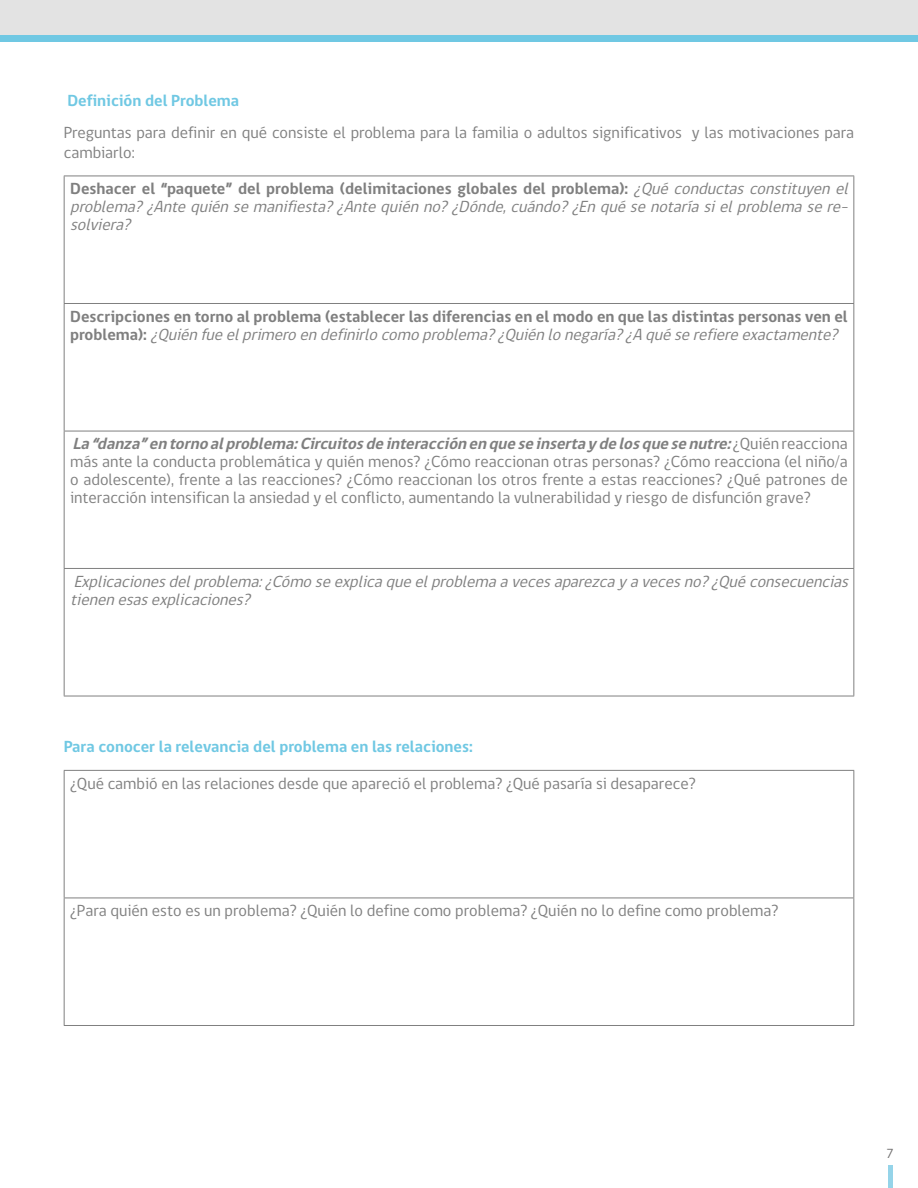
<style>
.page{position:relative;width:918px;height:1188px;background:#fff}
.page>*{position:absolute;margin:0;border:0;box-sizing:border-box;transform-origin:0 0}
.t1{font:16.5px/17.9px "gob CL";color:#7f7f7f}
.t2{font:italic 16.5px/17.9px "gob CL";color:#7f7f7f;text-align:justify}
.t3{font:700 16.5px/17.9px "gob CL";color:#7f7f7f}
.t4{font:700 16.5px "gob CL";color:#70c8e3}
.t5{font:13.5px "gob CL";color:#706f6f}
.s1{font-weight:700;font-style:normal}
.s2{font-weight:400;font-style:italic}
.s3{font-weight:700;font-style:italic}
</style>
<div class="page">
<div style="left:888px;top:1166px;width:5px;height:22px;background:#95d4e9"></div>
<div style="left:0;top:0;width:918px;height:39px;background:#e3e3e3"></div>
<div style="left:0;top:35px;width:918px;height:6px;background:#70c8e3"></div>
<hr style="left:64px;top:176px;width:790px;height:1px;background:#808080">
<hr style="left:64px;top:176px;width:1px;height:127px;background:#808080">
<hr style="left:853px;top:176px;width:1px;height:127px;background:#808080">
<hr style="left:64px;top:303px;width:790px;height:1px;background:#808080">
<hr style="left:64px;top:304px;width:1px;height:127px;background:#808080">
<hr style="left:853px;top:304px;width:1px;height:127px;background:#808080">
<hr style="left:64px;top:431px;width:790px;height:1px;background:#808080">
<hr style="left:64px;top:431px;width:1px;height:137px;background:#808080">
<hr style="left:853px;top:431px;width:1px;height:137px;background:#808080">
<hr style="left:64px;top:568px;width:790px;height:1px;background:#808080">
<hr style="left:64px;top:569px;width:1px;height:127px;background:#808080">
<hr style="left:853px;top:569px;width:1px;height:127px;background:#808080">
<hr style="left:64px;top:696px;width:790px;height:1px;background:#808080">
<hr style="left:64px;top:770px;width:790px;height:1px;background:#808080">
<hr style="left:64px;top:771px;width:1px;height:127px;background:#808080">
<hr style="left:853px;top:771px;width:1px;height:127px;background:#808080">
<hr style="left:64px;top:898px;width:790px;height:1px;background:#808080">
<hr style="left:64px;top:898px;width:1px;height:127px;background:#808080">
<hr style="left:853px;top:898px;width:1px;height:127px;background:#808080">
<hr style="left:64px;top:1025px;width:790px;height:1px;background:#808080">
<p class="t4" style="left:67px;top:89px;width:173px">Definición del Problema</p>
<p class="t1" style="left:64px;top:123px;width:792px;line-height:19.8px">Preguntas para definir en qué consiste el problema para la familia o adultos significativos y las motivaciones para cambiarlo:</p>
<p class="t2" style="left:70px;top:180px;width:785px"><span class="s1">Deshacer el “paquete” del problema (delimitaciones globales del problema):</span> ¿Quéconductasconstituyenel problema?¿Antequiénsemanifiesta?¿Antequiénno?¿Dónde,cuándo?¿Enquésenotaríasielproblemasere&shy;solviera?</p>
<p class="t3" style="left:70px;top:308px;width:779px">Descripciones en torno al problema (establecer las diferencias en el modo en que las distintas personas ven el p r o b l e m a ) : <span class="s2">¿Quiénfueelprimeroendefinirlocomoproblema?¿Quiénlonegaría?¿Aquéserefiereexactamente?</span></p>
<p class="t1" style="left:70px;top:435px;width:779px;text-align:justify"><span class="s3">La“danza”entornoalproblema:Circuitosdeinteracciónenqueseinsertaydelosquesenutre:</span> ¿ Q u i é n r e a c c i o n a más ante la conducta problemática y quién menos? ¿Cómo reaccionan otras personas? ¿Cómo reacciona (el niño/a o adolescente), frente a las reacciones? ¿Cómo reaccionan los otros frente a estas reacciones? ¿Qué patrones de interacción intensifican la ansiedad y el conflicto, aumentando la vulnerabilidad y riesgo de disfunción grave?</p>
<p class="t2" style="left:70px;top:573px;width:785px">Explicacionesdelproblema:¿Cómoseexplicaqueelproblemaavecesaparezcayavecesno?¿Quéconsecuencias tienenesasexplicaciones?</p>
<p class="t4" style="left:64px;top:735px;width:411px">Para conocer la relevancia del problema en las relaciones:</p>
<p class="t1" style="left:70px;top:775px;width:627px">¿Qué cambió en las relaciones desde que apareció el problema? ¿Qué pasaría si desaparece?</p>
<p class="t1" style="left:70px;top:902px;width:710px">¿Para quién esto es un problema? ¿Quién lo define como problema? ¿Quién no lo define como problema?</p>
<p class="t5" style="left:887px;top:1144px;width:9px">7</p>
</div>
